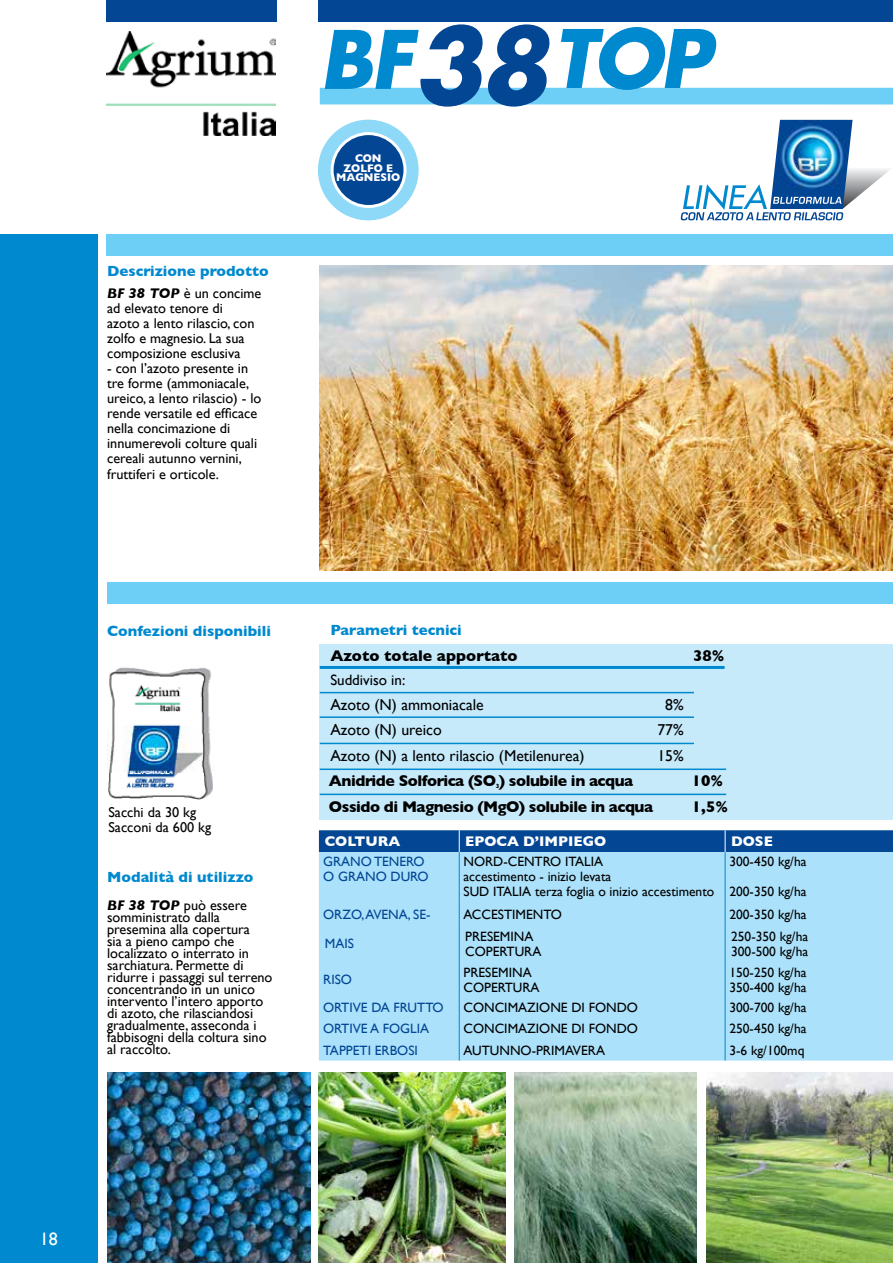
<style>
.page{position:relative;width:893px;height:1263px;background:#fff}
.page>*{position:absolute;margin:0;border:0;box-sizing:border-box;transform-origin:0 0}
.t1{font:italic 700 78.3px "Futura Std";color:#0089cf}
.t2{font:18px "Gill Sans";color:#fff}
.t3{font:700 15.75px "Gill Sans";letter-spacing:-.03em;color:#000}
.t4{font:15.75px "Gill Sans";color:#000}
.t5{font:700 15.75px "Gill Sans";color:#000}
.t6{font:700 15px "Gill Sans";color:#0089cf}
.t7{font:15px "Gill Sans";color:#000}
.t8{font:14.25px/12px "Gill Sans";color:#000}
.t9{font:700 14.25px "Gill Sans";color:#fff}
.t10{font:13.5px/15px "Gill Sans";color:#000}
.t11{font:13.5px/15px "Gill Sans";color:#034694}
.t12{font:700 11.25px "Gill Sans";color:#fff;scale:.95 1}
.t13{font:700 6.15px "Gill Sans";color:#000}
.s1{font-weight:700;font-style:italic}
.s2{font-size:100.95px;color:#034694}
</style>
<div class="page">
<div style="left:106px;top:0;width:170px;height:21px;background:#034694"></div>
<div style="left:319px;top:0;width:574px;height:21px;background:#034694"></div>
<div style="left:0;top:234px;width:98px;height:1029px;background:#0089cf"></div>
<div style="left:106px;top:234px;width:787px;height:21px;background:#6dcff6"></div>
<img style="left:106px;top:32px;width:169px;height:104px">
<img style="left:853px;top:169px;width:37px;height:31px">
<img style="left:773px;top:120px;width:80px;height:89px">
<svg style="left:681px;top:184px;width:162px;height:36px"></svg>
<img style="left:107px;top:1072px;width:204px;height:191px">
<div style="left:107px;top:583px;width:786px;height:21px;background:#6dcff6"></div>
<img style="left:320px;top:266px;width:573px;height:304px">
<div style="left:320px;top:88px;width:573px;height:16px;background:#6dcff6"></div>
<div style="left:320px;top:644px;width:573px;height:176px;background:#c7eafb"></div>
<hr style="left:320px;top:666px;width:405px;height:3px;background:#0089cf">
<hr style="left:320px;top:692px;width:374px;height:1px;background:#0089cf">
<hr style="left:320px;top:716px;width:374px;height:2px;background:#0089cf">
<hr style="left:320px;top:743px;width:374px;height:1px;background:#0089cf">
<hr style="left:320px;top:768px;width:406px;height:2px;background:#0089cf">
<hr style="left:320px;top:794px;width:406px;height:1px;background:#0089cf">
<img style="left:107px;top:667px;width:106px;height:133px">
<div style="left:319px;top:852px;width:574px;height:208px;background:#abe1fa"></div>
<div style="left:319px;top:830px;width:574px;height:22px;background:#034694"></div>
<hr style="left:459px;top:852px;width:1px;height:51px;background:#0089cf">
<hr style="left:725px;top:852px;width:1px;height:51px;background:#0089cf">
<svg style="left:459px;top:903px;width:1px;height:21px"></svg>
<svg style="left:725px;top:903px;width:1px;height:21px"></svg>
<hr style="left:459px;top:924px;width:1px;height:39px;background:#0089cf">
<hr style="left:725px;top:924px;width:1px;height:39px;background:#0089cf">
<hr style="left:459px;top:963px;width:1px;height:34px;background:#0089cf">
<hr style="left:725px;top:963px;width:1px;height:34px;background:#0089cf">
<svg style="left:459px;top:997px;width:1px;height:63px"></svg>
<svg style="left:725px;top:997px;width:1px;height:63px"></svg>
<img style="left:319px;top:1072px;width:187px;height:191px">
<img style="left:515px;top:1072px;width:181px;height:191px">
<img style="left:706px;top:1072px;width:187px;height:191px">
<svg style="left:325px;top:126px;width:87px;height:88px;background:#2866a8"></svg>
<div style="left:318px;top:120px;width:101px;height:100px;border:13px solid #8ed8f8;border-radius:50%"></div>
<div style="left:331px;top:132px;width:75px;height:76px;border:3px solid #fff;border-radius:50%"></div>
<p class="t6" style="left:107px;top:259px;width:163px">Descrizione prodotto</p>
<p class="t8" style="left:107px;top:286px;width:156px;line-height:15px"><span class="s1">BF 38 TOP</span> è un concime ad elevato tenore di<br>azoto a lento rilascio, con zolfo e magnesio. La sua composizione esclusiva</p>
<p class="t8" style="left:107px;top:361px;width:156px;line-height:15px">- con l’azoto presente in tre forme (ammoniacale, ureico, a lento rilascio) - lo rende versatile ed efficace nella concimazione di innumerevoli colture quali cereali autunno vernini, fruttiferi e orticole.</p>
<h1 class="t1" style="left:320px;top:7px;width:393px">BF<span class="s2">38</span>TOP</h1>
<p class="t12" style="left:355px;top:149px;width:29px">co n</p>
<p class="t12" style="left:343px;top:159px;width:52px">zolfo e</p>
<p class="t12" style="left:336px;top:169px;width:11px">mag</p>
<p class="t12" style="left:364px;top:169px;width:18px">nesio</p>
<p class="t6" style="left:107px;top:619px;width:165px">Confezioni disponibili</p>
<p class="t8" style="left:108px;top:805px;width:104px;line-height:15px">Sacchi da 30 kg<br>Sacconi da 600 kg</p>
<p class="t6" style="left:107px;top:865px;width:148px">Modalità di utilizzo</p>
<p class="t8" style="left:107px;top:899px;width:167px"><span class="s1">BF 38 TOP</span> può essere somministrato dalla presemina alla copertura<br>sia a pieno campo che localizzato o interrato in sarchiatura. Permette di ridurre i passaggi sul terreno concentrando in un unico intervento l’intero apporto di azoto, che rilasciandosi gradualmente, asseconda i fabbisogni della coltura sino al raccolto.</p>
<p class="t6" style="left:330px;top:618px;width:133px">Parametri tecnici</p>
<p class="t5" style="left:330px;top:643px;width:189px">Azoto totale apportato</p>
<p class="t3" style="left:693px;top:643px;width:33px">38%</p>
<p class="t7" style="left:330px;top:671px;width:76px">Suddiviso in:</p>
<p class="t4" style="left:330px;top:695px;width:155px">Azoto (N) ammoniacale</p>
<p class="t4" style="left:665px;top:695px;width:20px">8%</p>
<p class="t4" style="left:330px;top:720px;width:113px">Azoto (N) ureico</p>
<p class="t4" style="left:657px;top:720px;width:28px">77%</p>
<p class="t4" style="left:330px;top:746px;width:256px">Azoto (N) a lento rilascio (Metilenurea)</p>
<p class="t4" style="left:657px;top:746px;width:28px">15%</p>
<p class="t3" style="left:329px;top:769px;width:306px">Anidride Solforica (SO ) solubile in acqua</p>
<p class="t13" style="left:496px;top:781px;width:5px">3</p>
<p class="t3" style="left:692px;top:769px;width:33px">10%</p>
<p class="t3" style="left:329px;top:794px;width:326px">Ossido di Magnesio (MgO) solubile in acqua</p>
<p class="t3" style="left:692px;top:794px;width:38px">1,5%</p>
<p class="t9" style="left:325px;top:830px;width:77px">COLTURA</p>
<p class="t9" style="left:465px;top:830px;width:143px">EPOCA D’IMPIEGO</p>
<p class="t9" style="left:731px;top:830px;width:43px">DOSE</p>
<p class="t11" style="left:323px;top:854px;width:107px">GRANO TENERO<br>O GRANO DURO</p>
<p class="t10" style="left:463px;top:853px;width:252px">NORD-CENTRO ITALIA<br>accestimento - inizio levata<br>SUD ITALIA terza foglia o inizio accestimento</p>
<p class="t10" style="left:729px;top:853px;width:79px">300-450 kg/ha</p>
<p class="t10" style="left:729px;top:883px;width:79px">200-350 kg/ha</p>
<p class="t11" style="left:323px;top:907px;width:109px">ORZO, AVENA, SE-</p>
<p class="t10" style="left:463px;top:906px;width:100px">ACCESTIMENTO</p>
<p class="t10" style="left:729px;top:906px;width:79px">200-350 kg/ha</p>
<p class="t11" style="left:325px;top:936px;width:31px">MAIS</p>
<p class="t10" style="left:465px;top:928px;width:78px">PRESEMINA<br>COPERTURA</p>
<p class="t10" style="left:731px;top:928px;width:79px">250-350 kg/ha<br>300-500 kg/ha</p>
<p class="t11" style="left:323px;top:973px;width:30px">RISO</p>
<p class="t10" style="left:463px;top:965px;width:78px">PRESEMINA<br>COPERTURA</p>
<p class="t10" style="left:729px;top:965px;width:79px">150-250 kg/ha<br>350-400 kg/ha</p>
<p class="t11" style="left:323px;top:1000px;width:122px">ORTIVE DA FRUTTO</p>
<p class="t10" style="left:463px;top:1000px;width:176px">CONCIMAZIONE DI FONDO</p>
<p class="t10" style="left:729px;top:1000px;width:79px">300-700 kg/ha</p>
<p class="t11" style="left:323px;top:1021px;width:108px">ORTIVE A FOGLIA</p>
<p class="t10" style="left:463px;top:1021px;width:176px">CONCIMAZIONE DI FONDO</p>
<p class="t10" style="left:729px;top:1021px;width:79px">250-450 kg/ha</p>
<p class="t11" style="left:323px;top:1043px;width:96px">TAPPETI ERBOSI</p>
<p class="t10" style="left:463px;top:1042px;width:143px">AUTUNNO-PRIMAVERA</p>
<p class="t10" style="left:729px;top:1042px;width:77px">3-6 kg/100mq</p>
<p class="t2" style="left:40px;top:1229px;width:19px">18</p>
</div>
